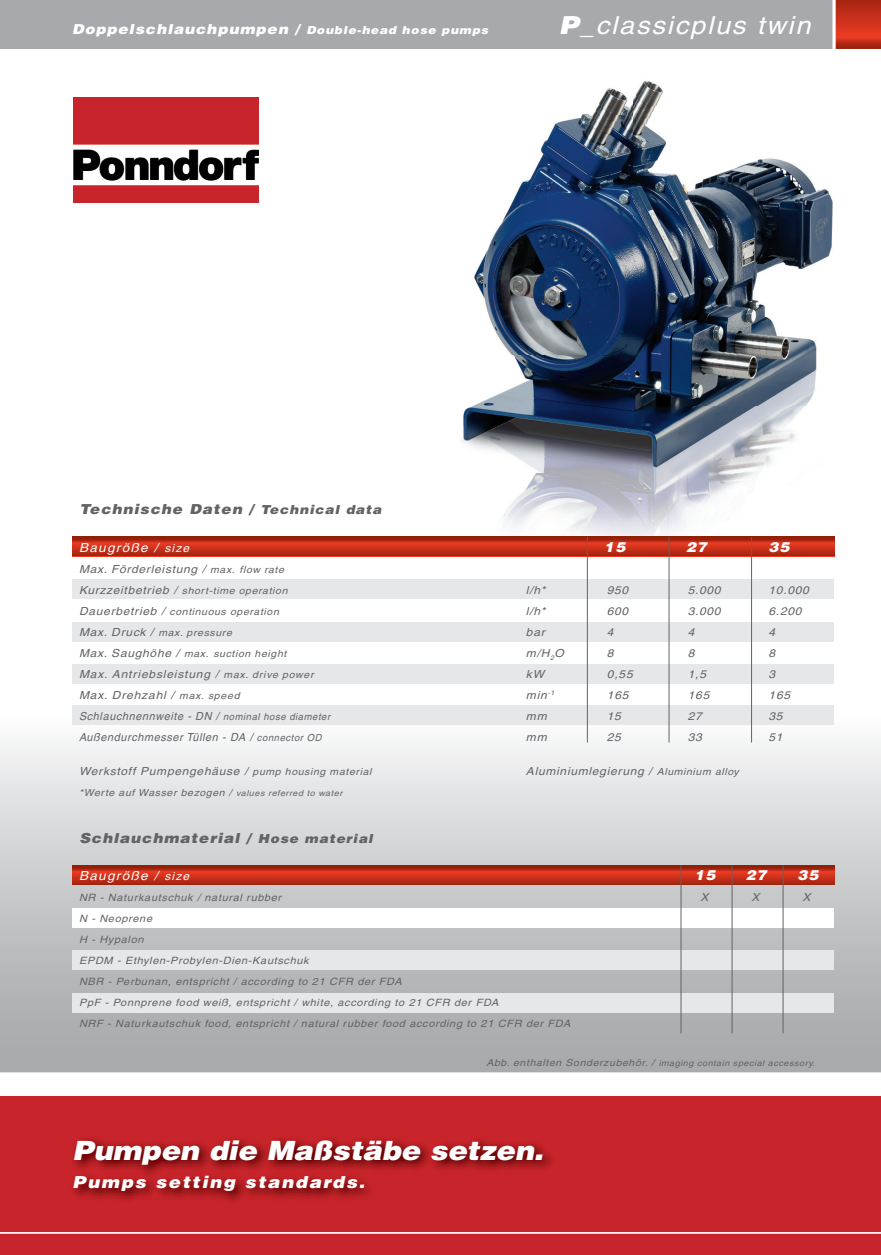
<style>
.page{position:relative;width:881px;height:1255px;background:#fff}
.page>*{position:absolute;margin:0;border:0;box-sizing:border-box;transform-origin:0 0}
.t1{font:900 41.7px "Helvetica Neue LT";letter-spacing:-.04em;color:#000}
.t2{font:italic 900 26.55px "Helvetica LT";color:#fff;scale:1.09 1}
.t3{font:italic 24.9px "Helvetica LT";letter-spacing:.07em;color:#fff;scale:1.09 1}
.t4{font:italic 900 16.5px "Helvetica LT";letter-spacing:.1em;color:#fff;scale:1.09 1}
.t5{font:italic 900 13.8px "Helvetica LT";letter-spacing:.07em;color:#636366;scale:1.09 1}
.t6{font:italic 900 13.8px "Helvetica LT";letter-spacing:.07em;color:#fff;scale:1.09 1}
.t7{font:italic 12.45px "Helvetica LT";letter-spacing:.1em;color:#fff;scale:1.09 1}
.t8{font:italic 11.1px "Helvetica LT";letter-spacing:.06em;color:#636366;scale:1.09 1}
.t9{font:italic 11.1px "Helvetica LT";letter-spacing:.06em;color:#636366}
.t10{font:italic 10.05px/21px "Helvetica LT";letter-spacing:.06em;color:#636366;scale:1.09 1}
.t11{font:italic 9.6px "Helvetica LT";letter-spacing:.06em;color:#636366;scale:1.09 1}
.t12{font:italic 8.25px "Helvetica LT";letter-spacing:.06em;color:#636366;scale:1.09 1}
.s1{font-size:11.1px}
.s2{font-weight:900}
.s3{font-size:12.45px}
.s4{font-size:9.6px}
.s5{font-size:8.25px}
</style>
<div class="page">
<img style="left:337px;top:80px;width:498px;height:625px">
<div style="left:0;top:0;width:880px;height:49px;background:#a8a9ad"></div>
<svg style="left:0;top:725px;width:880px;height:347px;background:#cdced0"></svg>
<div style="left:0;top:1096px;width:880px;height:158px;background:#c8242b"></div>
<hr style="left:0;top:1231px;width:880px;height:2px;background:#fff">
<img style="left:73px;top:98px;width:186px;height:104px">
<svg style="left:832px;top:0;width:48px;height:49px;background:#c93e2a"></svg>
<hr style="left:72px;top:556px;width:265px;height:1px;background:#ef3c22">
<img style="left:337px;top:556px;width:497px;height:1px">
<svg style="left:72px;top:536px;width:762px;height:20px;background:#bc2c15"></svg>
<div style="left:72px;top:579px;width:762px;height:19px;background:#e6e7e9"></div>
<div style="left:72px;top:621px;width:762px;height:20px;background:#e6e7e9"></div>
<div style="left:72px;top:664px;width:762px;height:19px;background:#e6e7e9"></div>
<div style="left:72px;top:705px;width:762px;height:20px;background:#e6e7e9"></div>
<hr style="left:586px;top:537px;width:1px;height:205px;background:#636366">
<hr style="left:668px;top:537px;width:1px;height:205px;background:#636366">
<hr style="left:750px;top:537px;width:1px;height:205px;background:#636366">
<hr style="left:72px;top:884px;width:762px;height:1px;background:#a2240f">
<svg style="left:72px;top:865px;width:762px;height:19px;background:#be2c16"></svg>
<div style="left:72px;top:908px;width:762px;height:19px;background:#fff"></div>
<div style="left:72px;top:950px;width:762px;height:19px;background:#e6e7e9"></div>
<div style="left:72px;top:993px;width:762px;height:19px;background:#e6e7e9"></div>
<hr style="left:680px;top:865px;width:1px;height:168px;background:#636366">
<hr style="left:731px;top:865px;width:1px;height:168px;background:#636366">
<hr style="left:782px;top:865px;width:1px;height:168px;background:#636366">
<img style="left:73px;top:1138px;width:479px;height:63px">
<h3 class="t6" style="left:72px;top:24px;width:383px">Doppelschlauchpumpen / <span class="s1">Double-head hose pumps</span></h3>
<h3 class="t3" style="left:559px;top:16px;width:232px"><span class="s2">P_</span>classicplus twin</h3>
<h1 class="t1" style="left:71px;top:141px;width:189px">Ponndorf</h1>
<h3 class="t5" style="left:79px;top:504px;width:278px">Technische Daten / <span class="s3">Technical data</span></h3>
<p class="t7" style="left:79px;top:542px;width:102px">Baugröße / <span class="s1">size</span></p>
<p class="t8" style="left:79px;top:564px;width:189px">Max. Förderleistung / <span class="s4">max. flow rate</span></p>
<p class="t11" style="left:79px;top:586px;width:193px"><span class="s1">Kurzzeitbetrieb /</span> short-time operation</p>
<p class="t8" style="left:525px;top:585px;width:19px">l/h*</p>
<p class="t8" style="left:606px;top:585px;width:21px">950</p>
<p class="t8" style="left:687px;top:585px;width:32px">5.000</p>
<p class="t8" style="left:768px;top:585px;width:38px">10.000</p>
<p class="t11" style="left:79px;top:607px;width:185px"><span class="s1">Dauerbetrieb /</span> continuous operation</p>
<p class="t8" style="left:525px;top:606px;width:19px">l/h*</p>
<p class="t8" style="left:606px;top:606px;width:21px">600</p>
<p class="t8" style="left:687px;top:606px;width:32px">3.000</p>
<p class="t8" style="left:768px;top:606px;width:32px">6.200</p>
<p class="t11" style="left:79px;top:628px;width:142px"><span class="s1">Max. Druck /</span> max. pressure</p>
<p class="t8" style="left:525px;top:627px;width:19px">bar</p>
<p class="t8" style="left:606px;top:627px;width:8px">4</p>
<p class="t8" style="left:687px;top:627px;width:8px">4</p>
<p class="t8" style="left:768px;top:627px;width:8px">4</p>
<p class="t11" style="left:79px;top:649px;width:192px"><span class="s1">Max. Saughöhe /</span> max. suction height</p>
<p class="t8" style="left:525px;top:648px;width:36px">m/H<sub>2</sub>O</p>
<p class="t8" style="left:606px;top:648px;width:8px">8</p>
<p class="t8" style="left:687px;top:648px;width:8px">8</p>
<p class="t8" style="left:768px;top:648px;width:8px">8</p>
<p class="t8" style="left:79px;top:669px;width:216px">Max. Antriebsleistung / <span class="s4">max. drive power</span></p>
<p class="t8" style="left:525px;top:669px;width:18px">kW</p>
<p class="t8" style="left:606px;top:669px;width:25px">0,55</p>
<p class="t8" style="left:687px;top:669px;width:18px">1,5</p>
<p class="t8" style="left:768px;top:669px;width:8px">3</p>
<p class="t8" style="left:79px;top:690px;width:149px">Max. Drehzahl / <span class="s4">max. speed</span></p>
<p class="t8" style="left:525px;top:690px;width:28px">min<sup>-1</sup></p>
<p class="t8" style="left:606px;top:690px;width:21px">165</p>
<p class="t8" style="left:687px;top:690px;width:21px">165</p>
<p class="t8" style="left:768px;top:690px;width:21px">165</p>
<p class="t9" style="left:79px;top:711px;width:252px">Schlauchnennweite - DN / <span class="s4">nominal hose diameter</span></p>
<p class="t8" style="left:525px;top:711px;width:21px">mm</p>
<p class="t8" style="left:606px;top:711px;width:14px">15</p>
<p class="t8" style="left:687px;top:711px;width:14px">27</p>
<p class="t8" style="left:768px;top:711px;width:14px">35</p>
<p class="t9" style="left:79px;top:732px;width:244px">Außendurchmesser Tüllen - DA / <span class="s4">connector OD</span></p>
<p class="t8" style="left:525px;top:732px;width:21px">mm</p>
<p class="t8" style="left:606px;top:732px;width:14px">25</p>
<p class="t8" style="left:687px;top:732px;width:14px">33</p>
<p class="t8" style="left:768px;top:732px;width:14px">51</p>
<p class="t8" style="left:79px;top:767px;width:270px">Werkstoff Pumpengehäuse / <span class="s4">pump housing material</span></p>
<p class="t8" style="left:525px;top:767px;width:197px">Aluminiumlegierung / <span class="s4">Aluminium alloy</span></p>
<p class="t11" style="left:79px;top:789px;width:243px">*Werte auf Wasser bezogen / <span class="s5">values referred to water</span></p>
<h3 class="t6" style="left:604px;top:541px;width:21px">15</h3>
<h3 class="t6" style="left:685px;top:541px;width:21px">27</h3>
<h3 class="t6" style="left:768px;top:541px;width:21px">35</h3>
<h3 class="t5" style="left:79px;top:832px;width:270px">Schlauchmaterial / <span class="s3">Hose material</span></h3>
<p class="t7" style="left:79px;top:871px;width:102px">Baugröße / <span class="s1">size</span></p>
<p class="t10" style="left:79px;top:888px;width:187px">NR - Naturkautschuk / natural rubber</p>
<p class="t8" style="left:700px;top:893px;width:9px">X</p>
<p class="t8" style="left:751px;top:893px;width:9px">X</p>
<p class="t8" style="left:802px;top:893px;width:9px">X</p>
<p class="t10" style="left:79px;top:909px;width:452px">N - Neoprene<br>H - Hypalon<br>EPDM - Ethylen-Probylen-Dien-Kautschuk<br>NBR - Perbunan, entspricht / according to 21 CFR der FDA<br>PpF - Ponnprene food weiß, entspricht / white, according to 21 CFR der FDA<br>NRF - Naturkautschuk food, entspricht / natural rubber food according to 21 CFR der FDA</p>
<h3 class="t6" style="left:694px;top:869px;width:21px">15</h3>
<h3 class="t6" style="left:745px;top:869px;width:21px">27</h3>
<h3 class="t6" style="left:797px;top:869px;width:21px">35</h3>
<p class="t12" style="left:486px;top:1059px;width:303px"><span class="s4">Abb. enthalten Sonderzubehör. /</span> imaging contain special accessory.</p>
<h2 class="t2" style="left:73px;top:1139px;width:433px">Pumpen die Maßstäbe setzen.</h2>
<h3 class="t4" style="left:73px;top:1175px;width:269px">Pumps setting standards.</h3>
</div>
